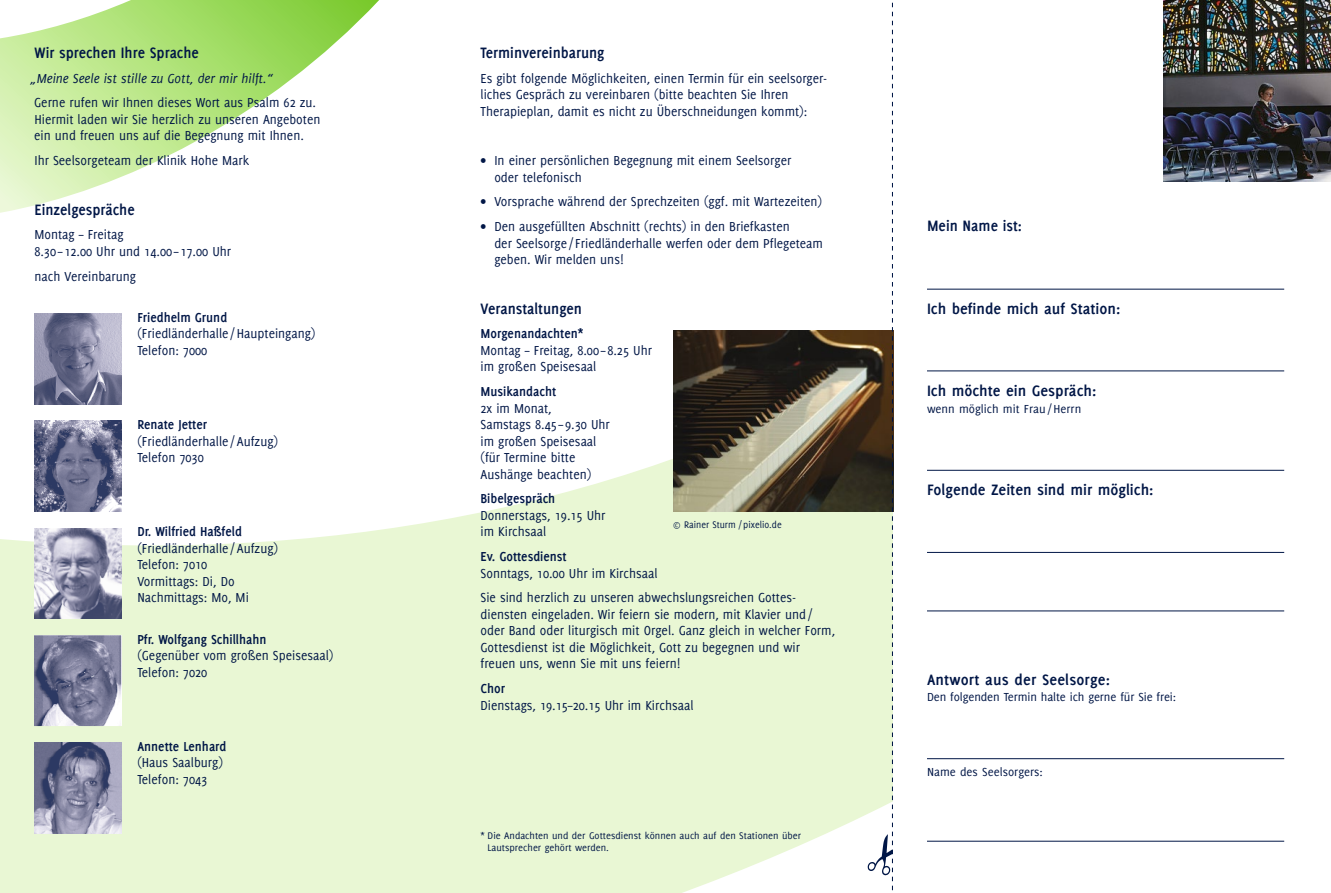
<style>
.page{position:relative;width:1331px;height:893px;background:#fff}
.page>*{position:absolute;margin:0;border:0;box-sizing:border-box;transform-origin:0 0}
.t1{font:700 16.5px "Delicious";color:#001646}
.t2{font:700 16.5px "Delicious";color:#001646;scale:.95 1}
.t3{font:14.25px/16.5px "Delicious";color:#001646;scale:.95 1}
.t4{font:700 14.25px "Delicious";color:#001646;scale:.95 1}
.t5{font:italic 14.25px "Delicious";color:#001646;scale:.95 1}
.t6{font:12.75px "Delicious";color:#001646}
.t7{font:10.5px/12px "Delicious";color:#001646}
.t8{font:10.5px "Delicious";color:#001646;scale:.95 1}
</style>
<div class="page">
<svg style="left:0;top:358px;width:867px;height:535px;fill:#e9f7d4"></svg>
<img style="left:1163px;top:0;width:168px;height:182px">
<img style="left:673px;top:330px;width:194px;height:182px">
<img style="left:34px;top:314px;width:87px;height:90px">
<img style="left:34px;top:421px;width:87px;height:91px">
<img style="left:34px;top:742px;width:87px;height:91px">
<img style="left:34px;top:528px;width:87px;height:91px">
<img style="left:34px;top:635px;width:87px;height:91px">
<svg style="left:0;top:0;width:379px;height:213px"></svg>
<svg style="left:867px;top:2px;width:26px;height:889px"></svg>
<hr style="left:927px;top:289px;width:357px;height:1px;background:#001646">
<hr style="left:927px;top:371px;width:357px;height:1px;background:#001646">
<hr style="left:927px;top:470px;width:357px;height:1px;background:#001646">
<hr style="left:927px;top:552px;width:357px;height:1px;background:#001646">
<hr style="left:927px;top:611px;width:357px;height:1px;background:#001646">
<hr style="left:927px;top:758px;width:357px;height:1px;background:#001646">
<hr style="left:927px;top:841px;width:357px;height:1px;background:#001646">
<p class="t2" style="left:35px;top:43px;width:174px">Wir sprechen Ihre Sprache</p>
<p class="t5" style="left:31px;top:70px;width:257px">„Meine Seele ist stille zu Gott, der mir hilft.“</p>
<p class="t3" style="left:34px;top:94px;width:303px">Gerne rufen wir Ihnen dieses Wort aus Psalm 62 zu.<br>Hiermit laden wir Sie herzlich zu unseren Angeboten ein und freuen uns auf die Begegnung mit Ihnen.</p>
<p class="t3" style="left:34px;top:152px;width:228px">Ihr Seelsorgeteam der Klinik Hohe Mark</p>
<p class="t2" style="left:35px;top:200px;width:107px">Einzelgespräche</p>
<p class="t3" style="left:34px;top:226px;width:209px">Montag – Freitag<br>8.30 – 12.00 Uhr und 14.00 – 17.00 Uhr</p>
<p class="t3" style="left:35px;top:267px;width:108px">nach Vereinbarung</p>
<p class="t4" style="left:137px;top:309px;width:96px">Friedhelm Grund</p>
<p class="t3" style="left:137px;top:325px;width:189px">(Friedländerhalle /Haupteingang)<br>Telefon: 7000</p>
<p class="t4" style="left:137px;top:416px;width:75px">Renate Jetter</p>
<p class="t3" style="left:137px;top:432px;width:150px">(Friedländerhalle /Aufzug)<br>Telefon 7030</p>
<p class="t4" style="left:137px;top:523px;width:112px">Dr. Wilfried Haßfeld</p>
<p class="t3" style="left:137px;top:540px;width:150px">(Friedländerhalle /Aufzug)<br>Telefon: 7010<br>Vormittags: Di, Do<br>Nachmittags: Mo, Mi</p>
<p class="t4" style="left:137px;top:631px;width:137px">Pfr. Wolfgang Schillhahn</p>
<p class="t3" style="left:137px;top:647px;width:208px">(Gegenüber vom großen Speisesaal)<br>Telefon: 7020</p>
<p class="t4" style="left:137px;top:738px;width:95px">Annette Lenhard</p>
<p class="t3" style="left:137px;top:754px;width:92px">(Haus Saalburg)<br>Telefon: 7043</p>
<p class="t2" style="left:480px;top:43px;width:132px">Terminvereinbarung</p>
<p class="t3" style="left:480px;top:69px;width:367px">Es gibt folgende Möglichkeiten, einen Termin für ein seelsorger&shy;liches Gespräch zu vereinbaren (bitte beachten Sie Ihren<br>Therapieplan, damit es nicht zu Überschneidungen kommt):</p>
<p class="t3" style="left:494px;top:152px;width:314px;text-indent:-14px">• In einer persönlichen Begegnung mit einem Seelsorger oder telefonisch</p>
<p class="t3" style="left:480px;top:193px;width:361px">• Vorsprache während der Sprechzeiten (ggf. mit Wartezeiten)</p>
<p class="t3" style="left:494px;top:218px;width:347px;text-indent:-14px">• Den ausgefüllten Abschnitt (rechts) in den Briefkasten<br>der Seelsorge / Friedländerhalle werfen oder dem Pflegeteam geben. Wir melden uns!</p>
<p class="t2" style="left:480px;top:299px;width:108px">Veranstaltungen</p>
<p class="t4" style="left:480px;top:325px;width:110px">Morgenandachten*</p>
<p class="t3" style="left:480px;top:342px;width:182px">Montag – Freitag, 8.00 – 8.25 Uhr im großen Speisesaal</p>
<p class="t4" style="left:480px;top:383px;width:81px">Musikandacht</p>
<p class="t3" style="left:480px;top:399px;width:138px">2x im Monat,<br>Samstags 8.45 – 9.30 Uhr im großen Speisesaal (für Termine bitte<br>Aushänge beachten)</p>
<p class="t4" style="left:480px;top:490px;width:80px">Bibelgespräch</p>
<p class="t3" style="left:480px;top:507px;width:133px">Donnerstags, 19.15 Uhr im Kirchsaal</p>
<p class="t4" style="left:480px;top:548px;width:92px">Ev. Gottesdienst</p>
<p class="t3" style="left:480px;top:560px;width:334px;line-height:24.8px">Sonntags, 10.00 Uhr im Kirchsaal<br>Sie sind herzlich zu unseren abwechslungsreichen Gottes-</p>
<p class="t3" style="left:480px;top:606px;width:375px">diensten eingeladen. Wir feiern sie modern, mit Klavier und/ oder Band oder liturgisch mit Orgel. Ganz gleich in welcher Form, Gottesdienst ist die Möglichkeit, Gott zu begegnen und wir freuen uns, wenn Sie mit uns feiern!</p>
<p class="t4" style="left:480px;top:680px;width:27px">Chor</p>
<p class="t3" style="left:480px;top:696px;width:226px">Dienstags, 19.15–20.15 Uhr im Kirchsaal</p>
<p class="t8" style="left:672px;top:519px;width:116px">© Rainer Sturm /pixelio.de</p>
<p class="t7" style="left:488px;top:829px;width:315px;text-indent:-7px">* Die Andachten und der Gottesdienst können auch auf den Stationen über<br>Lautsprecher gehört werden.</p>
<p class="t2" style="left:927px;top:216px;width:101px">Mein Name ist:</p>
<p class="t1" style="left:927px;top:299px;width:195px">Ich befinde mich auf Station:</p>
<p class="t1" style="left:927px;top:381px;width:171px">Ich möchte ein Gespräch:</p>
<p class="t6" style="left:927px;top:401px;width:156px">wenn möglich mit Frau/Herrn</p>
<p class="t1" style="left:927px;top:480px;width:228px">Folgende Zeiten sind mir möglich:</p>
<p class="t1" style="left:927px;top:670px;width:184px">Antwort aus der Seelsorge:</p>
<p class="t6" style="left:927px;top:690px;width:251px">Den folgenden Termin halte ich gerne für Sie frei:</p>
<p class="t6" style="left:927px;top:764px;width:117px">Name des Seelsorgers:</p>
</div>
